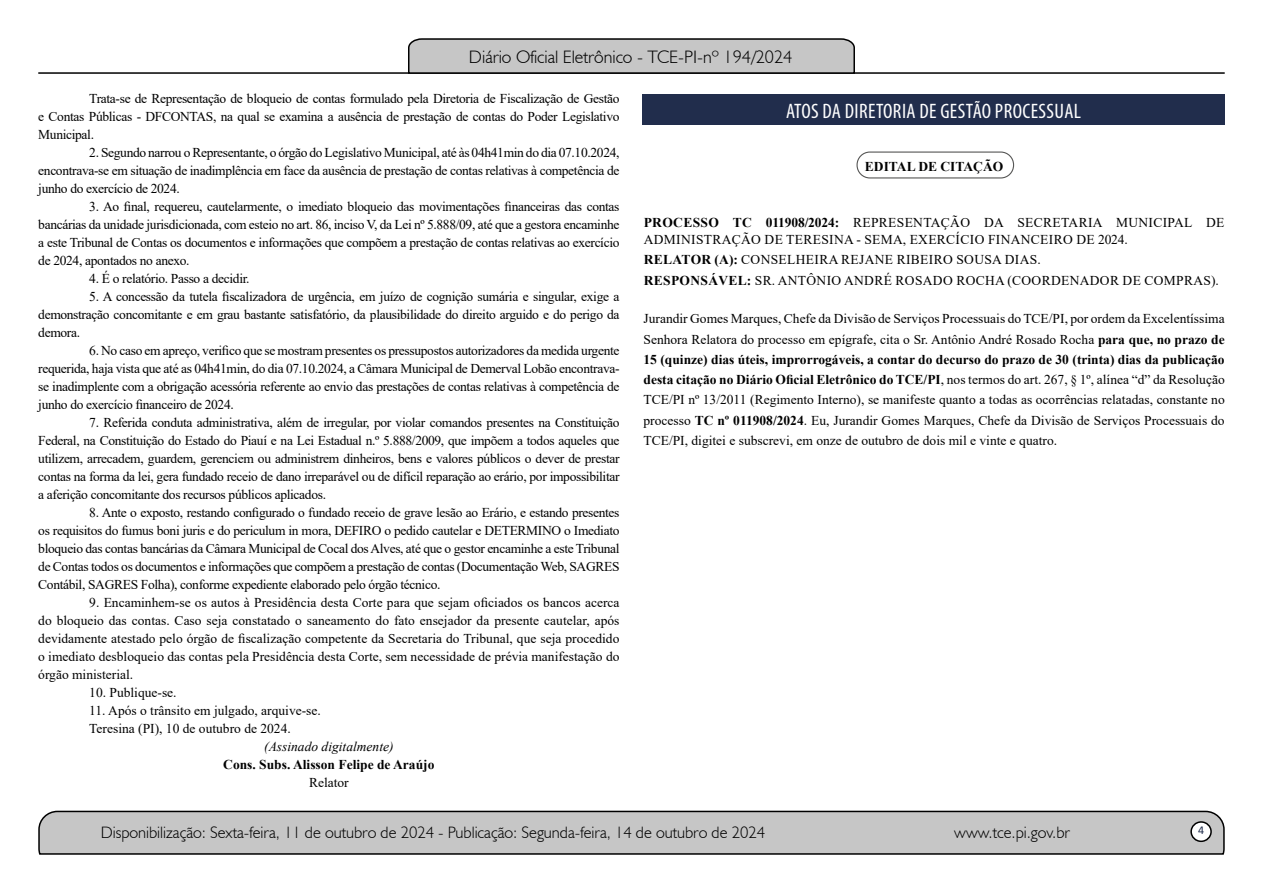
<style>
.page{position:relative;width:1263px;height:893px;background:#fff}
.page>*{position:absolute;margin:0;border:0;box-sizing:border-box;transform-origin:0 0}
.t1{font:condensed 21px "Myriad Pro";letter-spacing:.02em;color:#fff}
.t2{font:300 18px "Humanist 521 BT";color:#000}
.t3{font:300 16.5px "Humanist 521 BT";color:#000}
.t4{font:13.5px/18px "Times New Roman";letter-spacing:-.025em;color:#000;text-align:justify}
.t5{font:13.5px/16.5px "Times New Roman";letter-spacing:.025em;color:#000}
.t6{font:13.5px/18px "Times New Roman";color:#000}
.t7{font:700 13.5px "Times New Roman";color:#000}
.t8{font:italic 13.5px "Times New Roman";color:#000}
.t9{font:12px "Calibri";color:#212d4c}
.s1{font-weight:700}
</style>
<div class="page">
<svg style="left:38px;top:810px;width:1187px;height:45px;background:#b9b9b9"></svg>
<div style="left:1191px;top:822px;width:20px;height:19px;background:#fff;border-radius:50%"></div>
<div style="left:1190px;top:821px;width:22px;height:21px;border:2px solid #000;border-radius:50%"></div>
<hr style="left:38px;top:72px;width:1187px;height:2px;background:#000">
<svg style="left:407px;top:38px;width:449px;height:36px;background:#b4b4b4"></svg>
<div style="left:642px;top:94px;width:583px;height:31px;background:#212d4c"></div>
<div style="left:856px;top:152px;width:158px;height:27px;border:1px solid #575756;border-radius:13px"></div>
<h2 class="t2" style="left:469px;top:46px;width:325px">Diário Oficial Eletrônico - TCE-PI-nº 194/2024</h2>
<h1 class="t1" style="left:786px;top:98px;width:297px">ATOS DA DIRETORIA DE GESTÃO PROCESSUAL</h1>
<p class="t4" style="left:38px;top:89px;width:583px;text-indent:51px">Trata-se de Representação de bloqueio de contas formulado pela Diretoria de Fiscalização de Gestão e Contas Públicas - DFCONTAS, na qual se examina a ausência de prestação de contas do Poder Legislativo Municipal.</p>
<p class="t4" style="left:38px;top:143px;width:583px;text-indent:51px">2. Segundo narrou o Representante, o órgão do Legislativo Municipal, até às 04h41min do dia 07.10.2024, encontrava-se em situação de inadimplência em face da ausência de prestação de contas relativas à competência de junho do exercício de 2024.</p>
<p class="t4" style="left:38px;top:197px;width:583px;text-indent:51px">3. Ao final, requereu, cautelarmente, o imediato bloqueio das movimentações financeiras das contas bancárias da unidade jurisdicionada, com esteio no art. 86, inciso V, da Lei nº 5.888/09, até que a gestora encaminhe a este Tribunal de Contas os documentos e informações que compõem a prestação de contas relativas ao exercício de 2024, apontados no anexo.</p>
<p class="t4" style="left:89px;top:269px;width:162px">4. É o relatório. Passo a decidir.</p>
<p class="t4" style="left:38px;top:287px;width:583px;text-indent:51px">5. A concessão da tutela fiscalizadora de urgência, em juízo de cognição sumária e singular, exige a demonstração concomitante e em grau bastante satisfatório, da plausibilidade do direito arguido e do perigo da demora.</p>
<p class="t4" style="left:38px;top:341px;width:583px;text-indent:51px">6. No caso em apreço, verifico que se mostram presentes os pressupostos autorizadores da medida urgente requerida, haja vista que até as 04h41min, do dia 07.10.2024, a Câmara Municipal de Demerval Lobão encontrava&shy;se inadimplente com a obrigação acessória referente ao envio das prestações de contas relativas à competência de junho do exercício financeiro de 2024.</p>
<p class="t4" style="left:38px;top:413px;width:583px;text-indent:51px">7. Referida conduta administrativa, além de irregular, por violar comandos presentes na Constituição Federal, na Constituição do Estado do Piauí e na Lei Estadual n.º 5.888/2009, que impõem a todos aqueles que utilizem, arrecadem, guardem, gerenciem ou administrem dinheiros, bens e valores públicos o dever de prestar contas na forma da lei, gera fundado receio de dano irreparável ou de difícil reparação ao erário, por impossibilitar a aferição concomitante dos recursos públicos aplicados.</p>
<p class="t4" style="left:38px;top:503px;width:583px;text-indent:51px">8. Ante o exposto, restando configurado o fundado receio de grave lesão ao Erário, e estando presentes os requisitos do fumus boni juris e do periculum in mora, DEFIRO o pedido cautelar e DETERMINO o Imediato bloqueio das contas bancárias da Câmara Municipal de Cocal dos Alves, até que o gestor encaminhe a este Tribunal de Contas todos os documentos e informações que compõem a prestação de contas (Documentação Web, SAGRES Contábil, SAGRES Folha), conforme expediente elaborado pelo órgão técnico.</p>
<p class="t4" style="left:38px;top:593px;width:583px;text-indent:51px">9. Encaminhem-se os autos à Presidência desta Corte para que sejam oficiados os bancos acerca do bloqueio das contas. Caso seja constatado o saneamento do fato ensejador da presente cautelar, após devidamente atestado pelo órgão de fiscalização competente da Secretaria do Tribunal, que seja procedido o imediato desbloqueio das contas pela Presidência desta Corte, sem necessidade de prévia manifestação do órgão ministerial.</p>
<p class="t6" style="left:89px;top:683px;width:89px">10. Publique-se.</p>
<p class="t6" style="left:89px;top:701px;width:233px">11. Após o trânsito em julgado, arquive-se.<br>Teresina (PI), 10 de outubro de 2024.</p>
<p class="t8" style="left:264px;top:737px;width:131px">(Assinado digitalmente)</p>
<p class="t7" style="left:223px;top:755px;width:213px">Cons. Subs. Alisson Felipe de Araújo</p>
<p class="t6" style="left:309px;top:773px;width:41px">Relator</p>
<p class="t7" style="left:865px;top:157px;width:140px">EDITAL DE CITAÇÃO</p>
<p class="t5" style="left:644px;top:214px;width:582px"><span class="s1">PROCESSO TC 011908/2024:</span> REPRESENTAÇÃO DA SECRETARIA MUNICIPAL DE<br>ADMINISTRAÇÃO DE TERESINA - SEMA, EXERCÍCIO FINANCEIRO DE 2024.</p>
<p class="t5" style="left:644px;top:249px;width:577px;line-height:20.7px"><span class="s1">RELATOR (A):</span> CONSELHEIRA REJANE RIBEIRO SOUSA DIAS.<br><span class="s1">RESPONSÁVEL:</span> SR. ANTÔNIO ANDRÉ ROSADO ROCHA (COORDENADOR DE COMPRAS).</p>
<p class="t4" style="left:643px;top:308px;width:583px;line-height:20.2px">Jurandir Gomes Marques, Chefe da Divisão de Serviços Processuais do TCE/PI, por ordem da Excelentíssima Senhora Relatora do processo em epígrafe, cita o Sr. Antônio André Rosado Rocha <span class="s1">para que, no prazo de 15 (quinze) dias úteis, improrrogáveis, a contar do decurso do prazo de 30 (trinta) dias da publicação desta citação no Diário Oficial Eletrônico do TCE/PI</span>, nos termos do art. 267, § 1º, alínea “d” da Resolução TCE/PI nº 13/2011 (Regimento Interno), se manifeste quanto a todas as ocorrências relatadas, constante no processo <span class="s1">TC nº 011908/2024</span>. Eu, Jurandir Gomes Marques, Chefe da Divisão de Serviços Processuais do TCE/PI, digitei e subscrevi, em onze de outubro de dois mil e vinte e quatro.</p>
<p class="t3" style="left:101px;top:822px;width:666px">Disponibilização: Sexta-feira, 11 de outubro de 2024 - Publicação: Segunda-feira, 14 de outubro de 2024</p>
<p class="t3" style="left:954px;top:822px;width:117px">www.tce.pi.gov.br</p>
<p class="t9" style="left:1198px;top:821px;width:8px">4</p>
</div>
